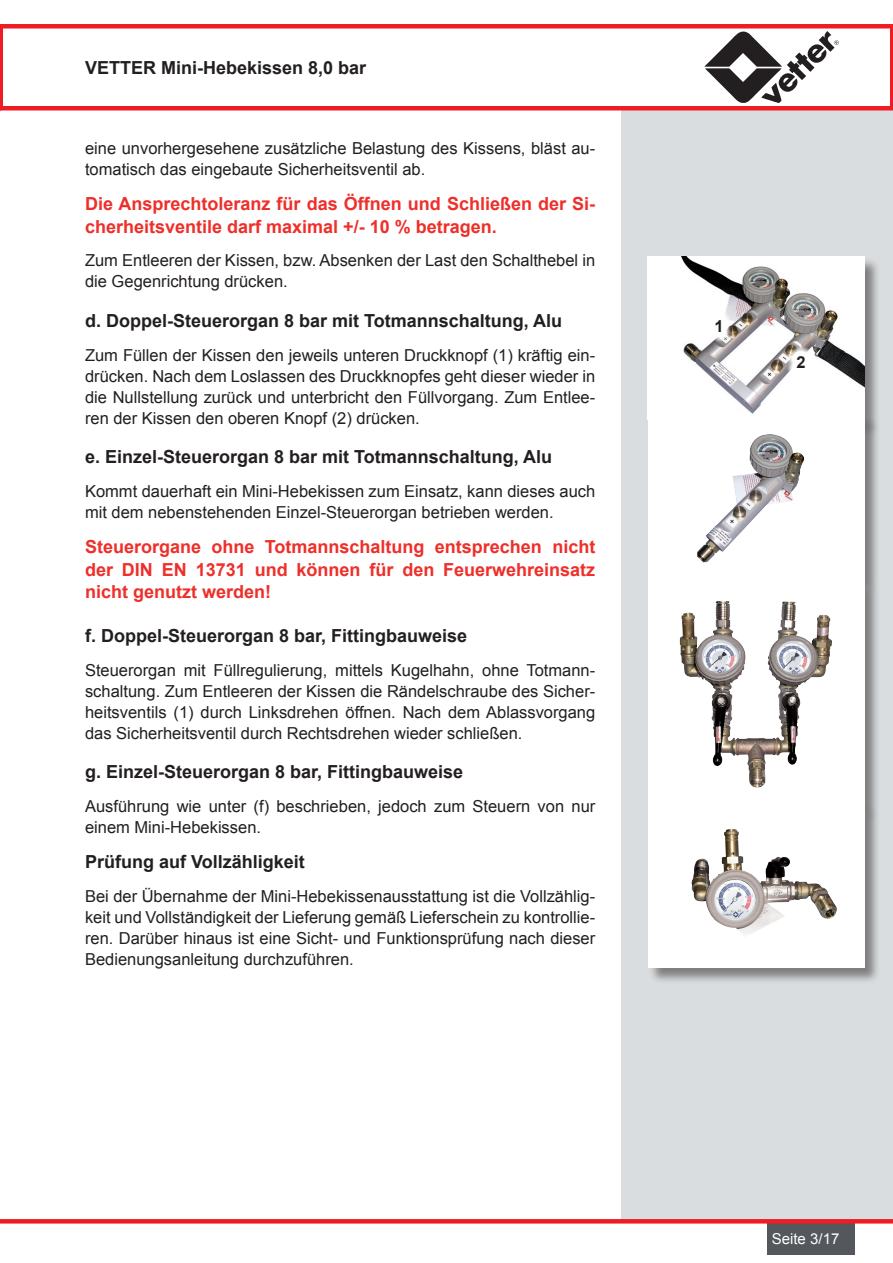
<style>
.page{position:relative;width:893px;height:1263px;background:#fff}
.page>*{position:absolute;margin:0;border:0;box-sizing:border-box;transform-origin:0 0}
.t1{font:700 18px "Arial";color:#231f20}
.t2{font:700 18px/22.5px "Arial";color:#ee2f2a}
.t3{font:16.5px/21px "Arial";color:#231f20}
.t4{font:700 16.5px "Arial";color:#231f20}
.t5{font:15px "Arial";color:#fff}
</style>
<div class="page">
<div style="left:622px;top:108px;width:271px;height:1113px;background:#dadddf"></div>
<svg style="left:0;top:24px;width:893px;height:86px"></svg>
<div style="left:767px;top:1221px;width:88px;height:33px;background:#54575c"></div>
<svg style="left:704px;top:31px;width:135px;height:72px"></svg>
<svg style="left:0;top:1219px;width:893px;height:4px;background:#ee2026"></svg>
<div style="left:648px;top:257px;width:240px;height:186px;background:#231f20;opacity:.5"></div>
<img style="left:648px;top:257px;width:216px;height:160px">
<svg style="left:822px;top:344px;width:66px;height:73px"></svg>
<svg style="left:704px;top:308px;width:118px;height:109px;background:#d5d3d3"></svg>
<div style="left:648px;top:417px;width:240px;height:186px;background:#231f20;opacity:.5"></div>
<div style="left:648px;top:417px;width:216px;height:163px;background:#fff"></div>
<img style="left:696px;top:434px;width:109px;height:129px">
<div style="left:648px;top:580px;width:240px;height:249px;background:#231f20;opacity:.5"></div>
<div style="left:648px;top:580px;width:216px;height:225px;background:#fff"></div>
<img style="left:679px;top:601px;width:110px;height:187px">
<div style="left:648px;top:806px;width:240px;height:185px;background:#231f20;opacity:.5"></div>
<div style="left:648px;top:805px;width:216px;height:163px;background:#fff"></div>
<img style="left:691px;top:829px;width:146px;height:105px">
<p class="t1" style="left:85px;top:56px;width:283px">VETTER Mini-Hebekissen 8,0 bar</p>
<p class="t3" style="left:85px;top:138px;width:512px">eine unvorhergesehene zusätzliche Belastung des Kissens, bläst au&shy;tomatisch das eingebaute Sicherheitsventil ab.</p>
<p class="t2" style="left:85px;top:193px;width:512px">Die Ansprechtoleranz für das Öffnen und Schließen der Si&shy;cherheitsventile darf maximal +/- 10 % betragen.</p>
<p class="t3" style="left:85px;top:250px;width:512px">Zum Entleeren der Kissen, bzw. Absenken der Last den Schalthebel in die Gegenrichtung drücken.</p>
<p class="t1" style="left:85px;top:309px;width:479px">d. Doppel-Steuerorgan 8 bar mit Totmannschaltung, Alu</p>
<p class="t3" style="left:85px;top:344px;width:512px;text-align:justify">Zum Füllen der Kissen den jeweils unteren Druckknopf (1) kräftig ein&shy;drücken. Nach dem Loslassen des Druckknopfes geht dieser wieder in die N ullstellung zurück und unterbricht den Füllvorgang. Zum Entlee&shy;ren der Kissen den oberen Knopf (2) drücken.</p>
<p class="t1" style="left:85px;top:445px;width:469px">e. Einzel-Steuerorgan 8 bar mit Totmannschaltung, Alu</p>
<p class="t3" style="left:85px;top:481px;width:512px">Kommt dauerhaft ein Mini-Hebekissen zum Einsatz, kann dieses auch mit dem nebenstehenden Einzel-Steuerorgan betrieben werden.</p>
<p class="t2" style="left:85px;top:536px;width:512px;text-align:justify">Steuerorgane ohne Totmannschaltung entsprechen nicht der DIN EN 13731 und können für den Feuerwehreinsatz nicht genutzt werden!</p>
<p class="t1" style="left:85px;top:624px;width:384px">f. Doppel-Steuerorgan 8 bar, Fittingbauweise</p>
<p class="t3" style="left:85px;top:659px;width:512px;text-align:justify">Steuerorgan mit Füllregulierung, mittels Kugelhahn, ohne Totmann&shy;schaltung. Zum Entleeren der Kissen die Rändelschraube des Sicher&shy;heitsventils (1) durch Linksdrehen öffnen. Nach dem Ablassvorgang das Sicherheitsventil durch Rechtsdrehen wieder schließen.</p>
<p class="t1" style="left:85px;top:760px;width:380px">g. Einzel-Steuerorgan 8 bar, Fittingbauweise</p>
<p class="t3" style="left:85px;top:796px;width:512px">Ausführung wie unter (f) beschrieben, jedoch zum Steuern von nur einem Mini-Hebekissen.</p>
<p class="t1" style="left:85px;top:850px;width:221px">Prüfung auf Vollzähligkeit</p>
<p class="t3" style="left:85px;top:886px;width:512px;text-align:justify">Bei der Übernahme der Mini-Hebekissenausstattung ist die Vollzählig&shy;keit und Vollständigkeit der Lieferung gemäß Lieferschein zu kontrollie&shy;ren. Darüber hinaus ist eine Sicht- und Funktionsprüfung nach dieser Bedienungsanleitung durchzuführen.</p>
<p class="t4" style="left:714px;top:315px;width:11px">1</p>
<p class="t4" style="left:797px;top:351px;width:11px">2</p>
<p class="t5" style="left:772px;top:1229px;width:69px">Seite 3/17</p>
</div>
